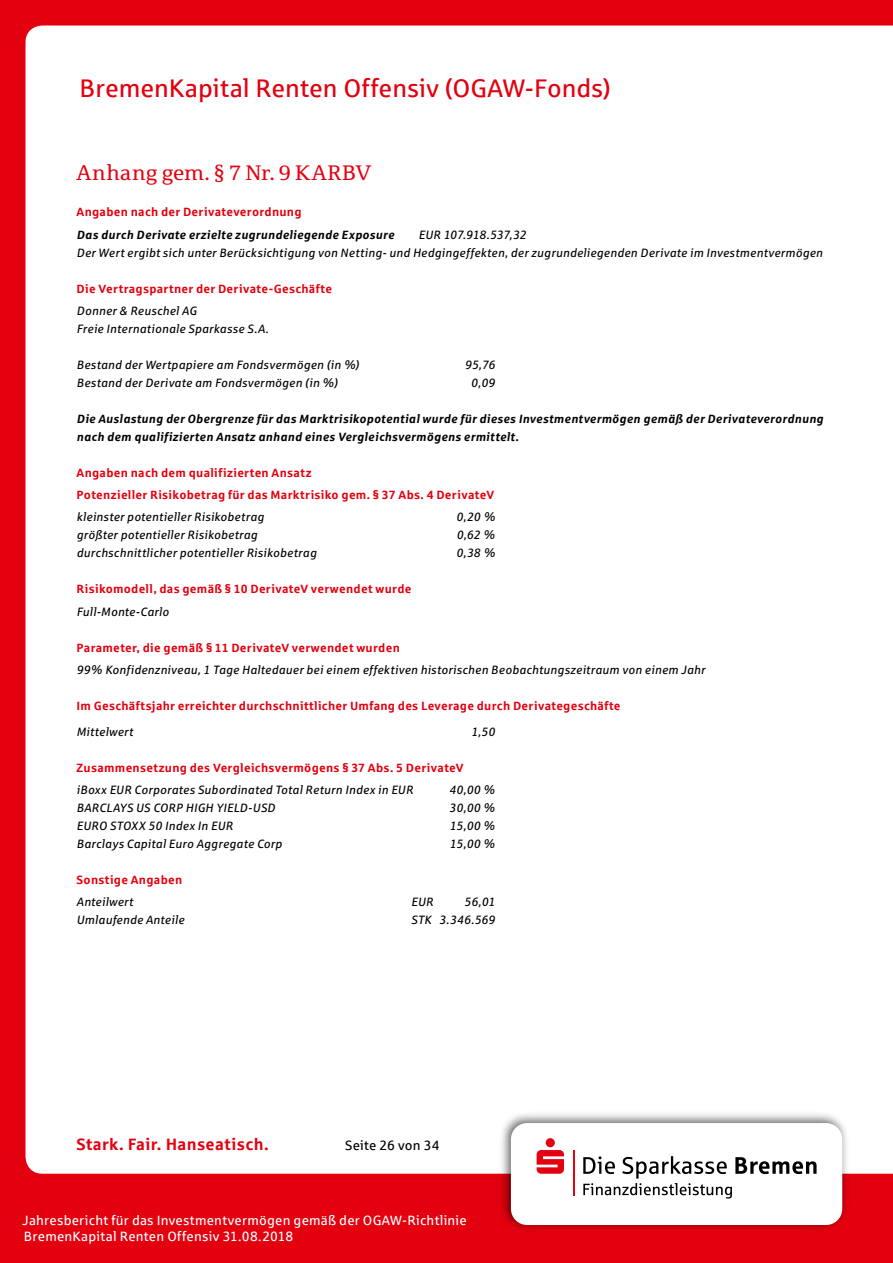
<style>
.page{position:relative;width:893px;height:1263px;background:#e3000f}
.page>*{position:absolute;margin:0;border:0;box-sizing:border-box;transform-origin:0 0}
.t1{font:25.5px "Sparkasse Rg";color:#e3000f}
.t2{font:21px "Sparkasse Serif";letter-spacing:.01em;color:#e3000f}
.t3{font:700 16.5px "Sparkasse Rg";letter-spacing:.015em;color:#e3000f}
.t4{font:13.5px/16.2px "Sparkasse Rg";letter-spacing:.015em;color:#fff}
.t5{font:13.5px "Sparkasse Rg";letter-spacing:.015em;color:#000}
.t6{font:italic 12px/18px "Sparkasse Rg";letter-spacing:.02em;color:#000}
.t7{font:700 12px/22.2px "Sparkasse Rg";letter-spacing:.025em;color:#e3000f}
.t8{font:italic 700 12px/18px "Sparkasse Rg";letter-spacing:.02em;color:#000}
</style>
<div class="page">
<div style="left:26px;top:26px;width:867px;height:1148px;background:#fff"></div>
<img style="left:496px;top:1108px;width:357px;height:121px">
<div style="left:511px;top:1123px;width:331px;height:102px;background:#fff;border-radius:16px"></div>
<div style="left:546px;top:1138px;width:9px;height:9px;background:#e3000f;border-radius:50%"></div>
<svg style="left:537px;top:1150px;width:27px;height:24px"></svg>
<svg style="left:583px;top:1156px;width:233px;height:42px"></svg>
<hr style="left:573px;top:1150px;width:2px;height:45px;background:#e3000f">
<h1 class="t1" style="left:80px;top:72px;width:533px">BremenKapital Renten Offensiv (OGAW-Fonds)</h1>
<h2 class="t2" style="left:77px;top:160px;width:296px">Anhang gem. § 7 Nr. 9 KARBV</h2>
<p class="t7" style="left:77px;top:201px;width:227px">Angaben nach der Derivateverordnung</p>
<p class="t8" style="left:77px;top:225px;width:319px">Das durch Derivate erzielte zugrundeliegende Exposure</p>
<p class="t6" style="left:77px;top:225px;width:748px;text-indent:342px">EUR 107.918.537,32<br>Der Wert ergibt sich unter Berücksichtigung von Netting- und Hedgingeffekten, der zugrundeliegenden Derivate im Investmentvermögen</p>
<p class="t7" style="left:77px;top:277px;width:257px">Die Vertragspartner der Derivate-Geschäfte</p>
<p class="t6" style="left:77px;top:301px;width:194px">Donner &amp; Reuschel AG<br>Freie Internationale Sparkasse S.A.</p>
<p class="t6" style="left:77px;top:355px;width:284px">Bestand der Wertpapiere am Fondsvermögen (in %)</p>
<p class="t6" style="left:465px;top:355px;width:32px">95,76</p>
<p class="t6" style="left:77px;top:373px;width:263px">Bestand der Derivate am Fondsvermögen (in %)</p>
<p class="t6" style="left:471px;top:373px;width:26px">0,09</p>
<p class="t8" style="left:77px;top:409px;width:748px">Die Auslastung der Obergrenze für das Marktrisikopotential wurde für dieses Investmentvermögen gemäß der Derivateverordnung nach dem qualifizierten Ansatz anhand eines Vergleichsvermögens ermittelt.</p>
<p class="t7" style="left:77px;top:461px;width:419px">Angaben nach dem qualifizierten Ansatz<br>Potenzieller Risikobetrag für das Marktrisiko gem. § 37 Abs. 4 DerivateV</p>
<p class="t6" style="left:77px;top:508px;width:189px">kleinster potentieller Risikobetrag</p>
<p class="t6" style="left:456px;top:508px;width:40px">0,20 %</p>
<p class="t6" style="left:77px;top:526px;width:182px">größter potentieller Risikobetrag</p>
<p class="t6" style="left:456px;top:526px;width:40px">0,62 %</p>
<p class="t6" style="left:77px;top:544px;width:241px">durchschnittlicher potentieller Risikobetrag</p>
<p class="t6" style="left:456px;top:544px;width:40px">0,38 %</p>
<p class="t7" style="left:77px;top:578px;width:336px">Risikomodell, das gemäß § 10 DerivateV verwendet wurde</p>
<p class="t6" style="left:77px;top:602px;width:94px">Full-Monte-Carlo</p>
<p class="t7" style="left:77px;top:636px;width:325px">Parameter, die gemäß § 11 DerivateV verwendet wurden</p>
<p class="t6" style="left:77px;top:660px;width:630px">99% Konfidenzniveau, 1 Tage Haltedauer bei einem effektiven historischen Beobachtungszeitraum von einem Jahr</p>
<p class="t7" style="left:77px;top:694px;width:546px">Im Geschäftsjahr erreichter durchschnittlicher Umfang des Leverage durch Derivategeschäfte</p>
<p class="t6" style="left:77px;top:722px;width:58px">Mittelwert</p>
<p class="t6" style="left:471px;top:722px;width:26px">1,50</p>
<p class="t7" style="left:77px;top:756px;width:389px">Zusammensetzung des Vergleichsvermögens § 37 Abs. 5 DerivateV</p>
<p class="t6" style="left:77px;top:780px;width:338px">iBoxx EUR Corporates Subordinated Total Return Index in EUR</p>
<p class="t6" style="left:449px;top:780px;width:47px">40,00 %</p>
<p class="t6" style="left:77px;top:798px;width:200px">BARCLAYS US CORP HIGH YIELD-USD</p>
<p class="t6" style="left:449px;top:798px;width:47px">30,00 %</p>
<p class="t6" style="left:77px;top:816px;width:158px">EURO STOXX 50 Index In EUR</p>
<p class="t6" style="left:450px;top:816px;width:47px">15,00 %</p>
<p class="t6" style="left:77px;top:834px;width:207px">Barclays Capital Euro Aggregate Corp</p>
<p class="t6" style="left:450px;top:834px;width:47px">15,00 %</p>
<p class="t7" style="left:77px;top:868px;width:107px">Sonstige Angaben</p>
<p class="t6" style="left:77px;top:892px;width:58px">Anteilwert</p>
<p class="t6" style="left:411px;top:892px;width:24px">EUR</p>
<p class="t6" style="left:464px;top:892px;width:32px">56,01</p>
<p class="t6" style="left:77px;top:910px;width:109px">Umlaufende Anteile</p>
<p class="t6" style="left:411px;top:910px;width:85px">STK 3.346.569</p>
<h3 class="t3" style="left:76px;top:1133px;width:194px">Stark. Fair. Hanseatisch.</h3>
<p class="t5" style="left:345px;top:1137px;width:96px">Seite 26 von 34</p>
<p class="t4" style="left:22px;top:1212px;width:446px">Jahresbericht für das Investmentvermögen gemäß der OGAW-Richtlinie<br>BremenKapital Renten Offensiv 31.08.2018</p>
</div>
